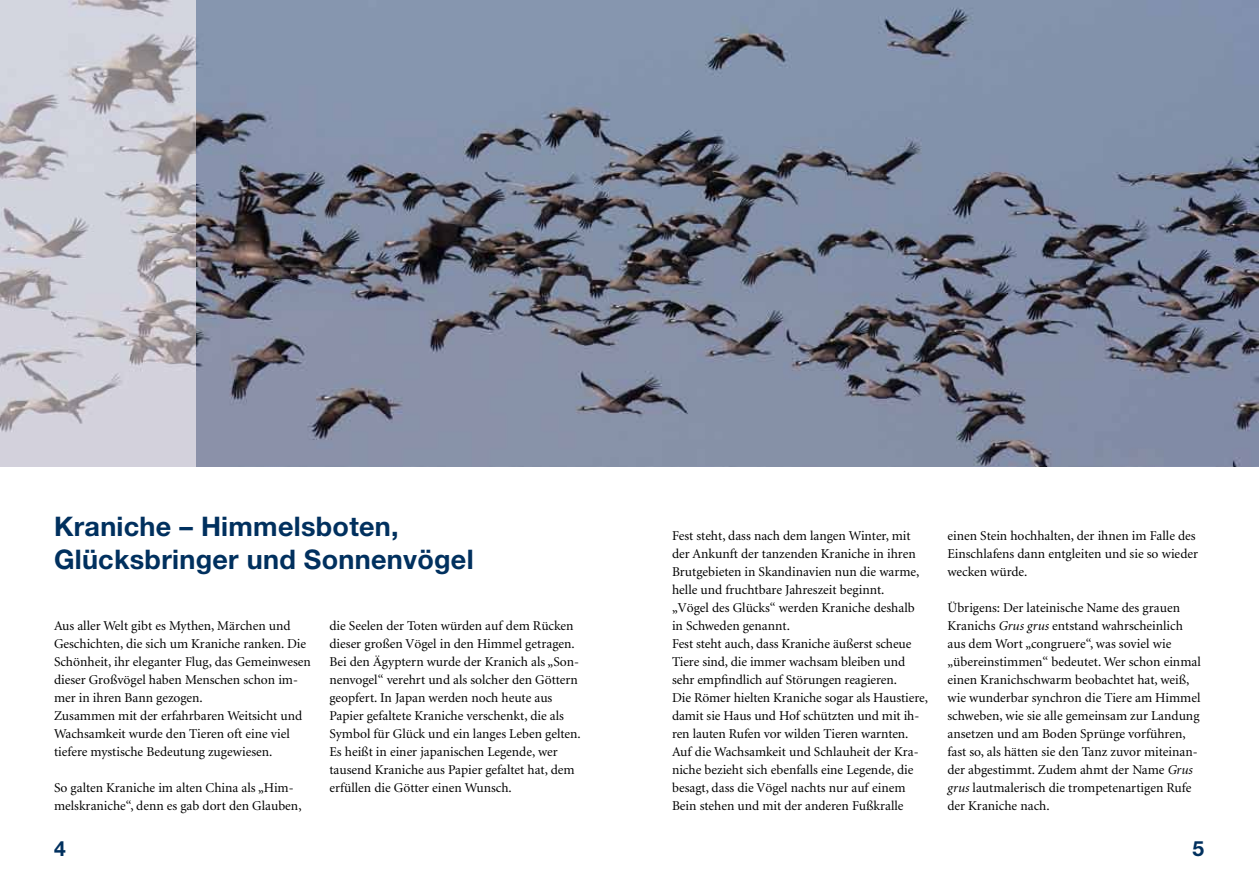
<style>
.page{position:relative;width:1259px;height:893px;background:#fff}
.page>*{position:absolute;margin:0;border:0;box-sizing:border-box;transform-origin:0 0}
.t1{font:700 27px/33px "Helvetica Neue";letter-spacing:.01em;color:#00305e}
.t2{font:700 21px "Helvetica Neue";color:#00305e}
.t3{font:13.5px/18px "Minion";color:#000}
.s1{font-style:italic}
</style>
<div class="page">
<img style="left:0;top:0;width:1259px;height:467px">
<h1 class="t1" style="left:54px;top:509px;width:421px">Kraniche – Himmelsboten,<br>Glücksbringer und Sonnenvögel</h1>
<p class="t3" style="left:54px;top:617px;width:258px">Aus aller Welt gibt es Mythen, Märchen und Geschichten, die sich um Kraniche ranken. Die Schönheit, ihr eleganter Flug, das Gemeinwesen dieser Großvögel haben Menschen schon im&shy;mer in ihren Bann gezogen.<br>Zusammen mit der erfahrbaren Weitsicht und Wachsamkeit wurde den Tieren oft eine viel tiefere mystische Bedeutung zugewiesen.</p>
<p class="t3" style="left:54px;top:779px;width:249px">So galten Kraniche im alten China als „Him&shy;melskraniche“, denn es gab dort den Glauben,</p>
<p class="t3" style="left:329px;top:617px;width:253px">die Seelen der Toten würden auf dem Rücken dieser großen Vögel in den Himmel getragen.<br>Bei den Ägyptern wurde der Kranich als „Son&shy;nenvogel“ verehrt und als solcher den Göttern geopfert. In Japan werden noch heute aus Papier gefaltete Kraniche verschenkt, die als Symbol für Glück und ein langes Leben gelten.<br>Es heißt in einer japanischen Legende, wer tausend Kraniche aus Papier gefaltet hat, dem erfüllen die Götter einen Wunsch.</p>
<p class="t3" style="left:672px;top:527px;width:257px">Fest steht, dass nach dem langen Winter, mit der Ankunft der tanzenden Kraniche in ihren Brutgebieten in Skandinavien nun die warme, helle und fruchtbare Jahreszeit beginnt.<br>„Vögel des Glücks“ werden Kraniche deshalb in Schweden genannt.<br>Fest steht auch, dass Kraniche äußerst scheue Tiere sind, die immer wachsam bleiben und sehr empfindlich auf Störungen reagieren.<br>Die Römer hielten Kraniche sogar als Haus tiere, damit sie Haus und Hof schützten und mit ih&shy;ren lauten Rufen vor wilden Tieren warnten.<br>Auf die Wachsamkeit und Schlauheit der Kra&shy;niche bezieht sich ebenfalls eine Legende, die besagt, dass die Vögel nachts nur auf einem Bein stehen und mit der anderen Fußkralle</p>
<p class="t3" style="left:947px;top:527px;width:252px">einen Stein hochhalten, der ihnen im Falle des<br>Einschlafens dann entgleiten und sie so wieder wecken würde.</p>
<p class="t3" style="left:947px;top:599px;width:255px">Übrigens: Der lateinische Name des grauen Kranichs <span class="s1">Grus grus</span> entstand wahrscheinlich aus dem Wort „congruere“, was soviel wie „übereinstimmen“ bedeutet. Wer schon einmal einen Kranichschwarm beobachtet hat, weiß, wie wunderbar synchron die Tiere am Himmel schweben, wie sie alle gemeinsam zur Landung ansetzen und am Boden Sprünge vorführen, fast so, als hätten sie den Tanz zuvor miteinan&shy;der abgestimmt. Zudem ahmt der Name <span class="s1">Grus grus</span> lautmalerisch die trompetenartigen Rufe der Kraniche nach.</p>
<h2 class="t2" style="left:54px;top:836px;width:13px">4</h2>
<h2 class="t2" style="left:1192px;top:836px;width:13px">5</h2>
</div>
